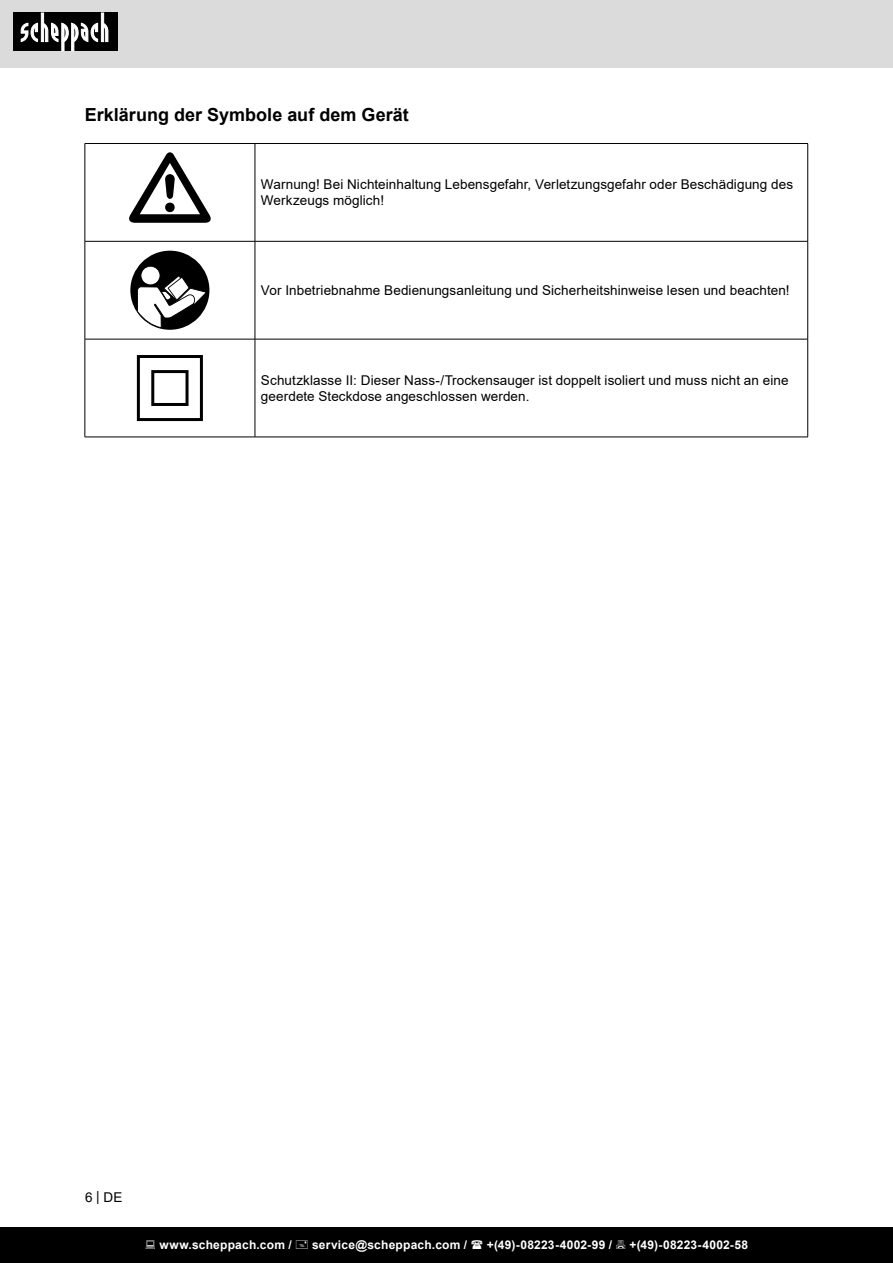
<style>
.page{position:relative;width:893px;height:1263px;background:#fff}
.page>*{position:absolute;margin:0;border:0;box-sizing:border-box;transform-origin:0 0}
.TOC_title{font:700 18px "Arial";color:#000}
.t1{font:13.5px/16.2px "Arial";letter-spacing:.005em;color:#000}
.t2{font:700 12px "Arial";letter-spacing:.02em;color:#fff}
</style>
<div class="page">
<div style="left:0;top:0;width:893px;height:67px;background:#dbdbdb"></div>
<div style="left:0;top:1227px;width:893px;height:36px;background:#000"></div>
<div style="left:13px;top:13px;width:105px;height:38px;background:#000"></div>
<svg style="left:21px;top:13px;width:87px;height:38px"></svg>
<hr style="left:85px;top:143px;width:170px;height:1px;background:#000">
<hr style="left:85px;top:144px;width:1px;height:97px;background:#000">
<hr style="left:255px;top:143px;width:553px;height:1px;background:#000">
<hr style="left:255px;top:144px;width:1px;height:97px;background:#000">
<hr style="left:807px;top:144px;width:1px;height:97px;background:#000">
<hr style="left:85px;top:241px;width:170px;height:1px;background:#000">
<hr style="left:85px;top:241px;width:1px;height:98px;background:#000">
<hr style="left:255px;top:241px;width:553px;height:1px;background:#000">
<hr style="left:255px;top:241px;width:1px;height:98px;background:#000">
<hr style="left:807px;top:241px;width:1px;height:98px;background:#000">
<hr style="left:85px;top:339px;width:170px;height:1px;background:#000">
<hr style="left:85px;top:339px;width:1px;height:98px;background:#000">
<hr style="left:255px;top:339px;width:553px;height:1px;background:#000">
<hr style="left:255px;top:339px;width:1px;height:98px;background:#000">
<hr style="left:807px;top:339px;width:1px;height:98px;background:#000">
<hr style="left:85px;top:437px;width:170px;height:1px;background:#000">
<hr style="left:255px;top:437px;width:553px;height:1px;background:#000">
<svg style="left:130px;top:250px;width:80px;height:80px"></svg>
<svg style="left:136px;top:355px;width:67px;height:67px"></svg>
<p class="TOC_title" style="left:85px;top:102px;width:326px">Erklärung der Symbole auf dem Gerät</p>
<p class="t1" style="left:261px;top:176px;width:534px">Warnung! Bei Nichteinhaltung Lebensgefahr, Verletzungsgefahr oder Beschädigung des<br>Werkzeugs möglich!</p>
<p class="t1" style="left:261px;top:282px;width:530px">Vor Inbetriebnahme Bedienungsanleitung und Sicherheitshinweise lesen und beachten!</p>
<p class="t1" style="left:261px;top:372px;width:529px">Schutzklasse II: Dieser Nass-/Trockensauger ist doppelt isoliert und muss nicht an eine geerdete Steckdose angeschlossen werden.</p>
<p class="t1" style="left:85px;top:1189px;width:39px">6 | DE</p>
<p class="t2" style="left:159px;top:1236px;width:134px">www.scheppach.com /</p>
<p class="t2" style="left:312px;top:1236px;width:157px">service@scheppach.com /</p>
<p class="t2" style="left:487px;top:1236px;width:127px">+(49)-08223-4002-99 /</p>
<p class="t2" style="left:629px;top:1236px;width:120px">+(49)-08223-4002-58</p>
</div>
